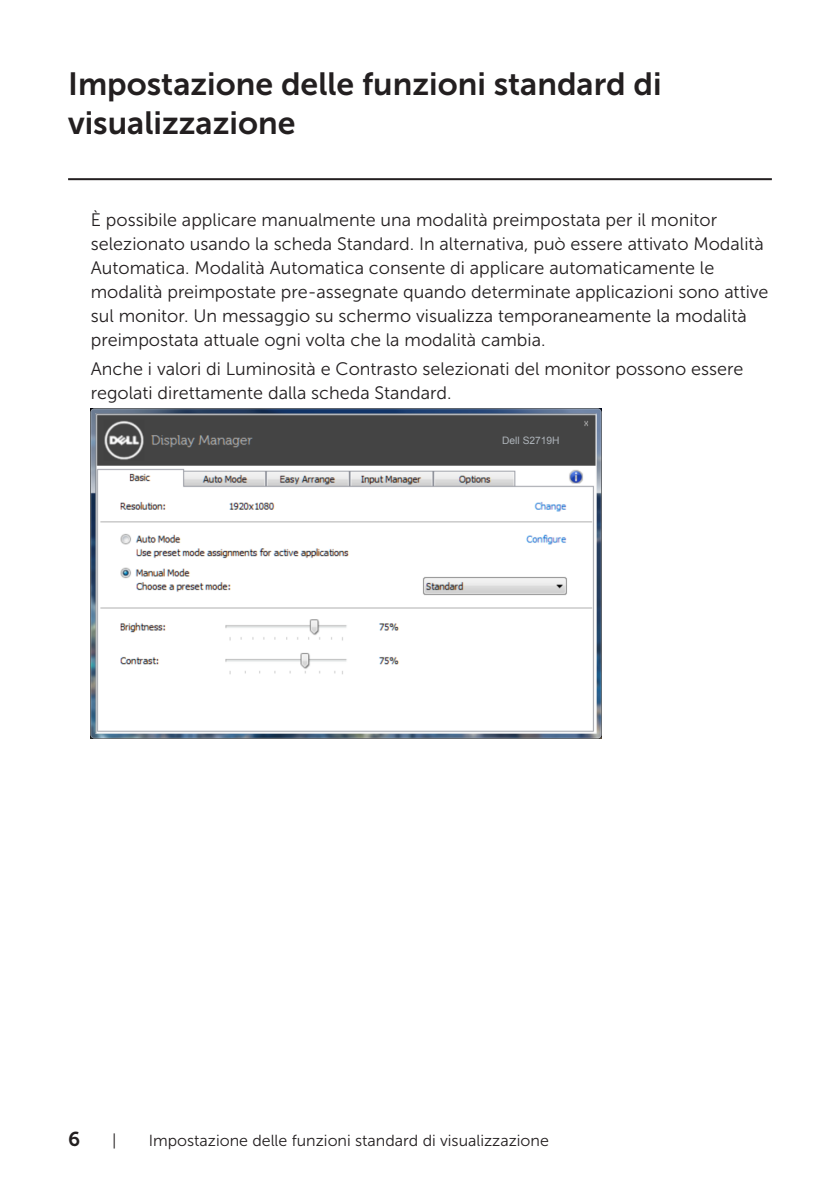
<style>
.page{position:relative;width:840px;height:1191px;background:#fff}
.page>*{position:absolute;margin:0;border:0;box-sizing:border-box;transform-origin:0 0}
.Head_1{font:32px/38.4px "Museo Sans For Dell 700";color:#231f20}
.t1{font:20px "Museo Sans For Dell 700";color:#231f20}
.Paragraph{font:18px/24px "Museo Sans For Dell 300";color:#231f20}
.t2{font:16px "Museo Sans For Dell 300";color:#231f20}
.t3{font:10.2px "Arial";color:#aeb4ba}
</style>
<div class="page">
<hr style="left:68px;top:178px;width:703px;height:2px;background:#231f20">
<img style="left:91px;top:408px;width:510px;height:331px">
<div style="left:493px;top:434px;width:91px;height:14px;background:#444"></div>
<p class="Head_1" style="left:68px;top:65px;width:594px">Impostazione delle funzioni standard di visualizzazione</p>
<p class="Paragraph" style="left:91px;top:207px;width:679px">È possibile applicare manualmente una modalità preimpostata per il monitor selezionato usando la scheda Standard. In alternativa, può essere attivato Modalità Automatica. Modalità Automatica consente di applicare automaticamente le modalità preimpostate pre-assegnate quando determinate applicazioni sono attive sul monitor. Un messaggio su schermo visualizza temporaneamente la modalità preimpostata attuale ogni volta che la modalità cambia.</p>
<p class="Paragraph" style="left:91px;top:357px;width:653px">Anche i valori di Luminosità e Contrasto selezionati del monitor possono essere regolati direttamente dalla scheda Standard.</p>
<p class="t3" style="left:502px;top:434px;width:59px">Dell S2719H</p>
<p class="t1" style="left:68px;top:1127px;width:14px">6</p>
<p class="t2" style="left:112px;top:1131px;width:6px">|</p>
<p class="t2" style="left:149px;top:1131px;width:401px">Impostazione delle funzioni standard di visualizzazione</p>
</div>
